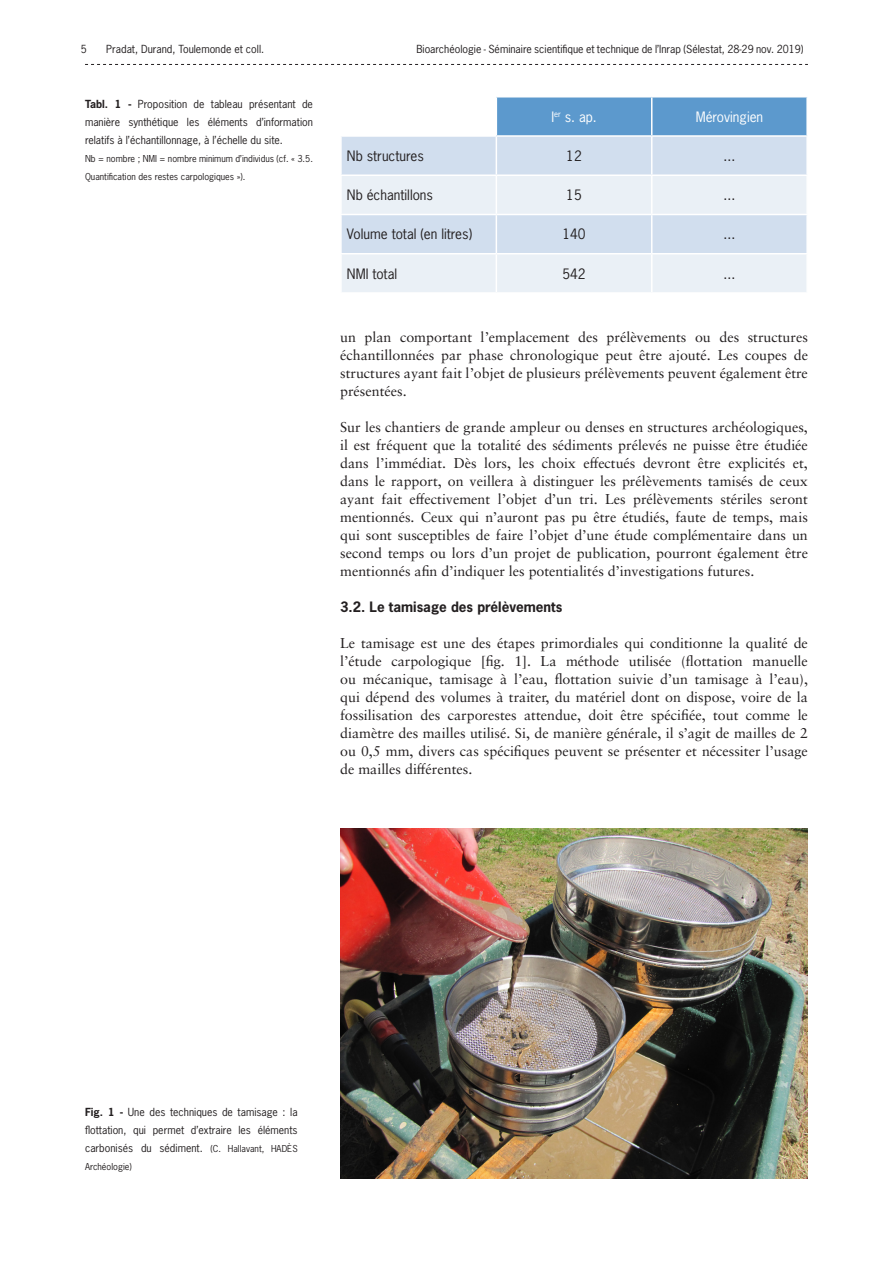
<style>
.page{position:relative;width:893px;height:1263px;background:#fff}
.page>*{position:absolute;margin:0;border:0;box-sizing:border-box;transform-origin:0 0}
.Texte{font:14.25px/18px "Sabon LT Pro";color:#231f20;text-align:justify}
.Titre_collaboration{font:13.5px "News Gothic Std";color:#231f20}
.Titre_2_paragraphe{font:700 13.5px "News Gothic Std";color:#231f20}
.Titre_collaboration-2{font:13.5px "News Gothic Std";color:#fff}
.Titre_légende{font:13.5px "News Gothic Std";color:#fff}
.Légende{font:10.5px/18px "News Gothic Std";color:#231f20;text-align:justify}
.Légende-2{font:9px/18px "News Gothic Std";color:#231f20}
.s1{font-weight:700}
.s2{font-size:9px}
</style>
<div class="page">
<svg style="left:85px;top:64px;width:723px;height:1px"></svg>
<svg style="left:342px;top:98px;width:464px;height:194px;background:#cfdfee"></svg>
<hr style="left:651px;top:97px;width:1px;height:38px;background:#fff">
<hr style="left:496px;top:135px;width:156px;height:2px;background:#fff">
<hr style="left:652px;top:135px;width:156px;height:2px;background:#fff">
<hr style="left:496px;top:97px;width:1px;height:38px;background:#fff">
<hr style="left:340px;top:135px;width:156px;height:2px;background:#fff">
<hr style="left:496px;top:137px;width:1px;height:37px;background:#fff">
<hr style="left:651px;top:137px;width:1px;height:37px;background:#fff">
<hr style="left:340px;top:174px;width:156px;height:2px;background:#fff">
<hr style="left:496px;top:174px;width:156px;height:2px;background:#fff">
<hr style="left:496px;top:176px;width:1px;height:38px;background:#fff">
<hr style="left:652px;top:174px;width:156px;height:2px;background:#fff">
<hr style="left:651px;top:176px;width:1px;height:38px;background:#fff">
<hr style="left:340px;top:214px;width:156px;height:1px;background:#fff">
<hr style="left:496px;top:214px;width:156px;height:1px;background:#fff">
<hr style="left:496px;top:215px;width:1px;height:38px;background:#fff">
<hr style="left:652px;top:214px;width:156px;height:1px;background:#fff">
<hr style="left:651px;top:215px;width:1px;height:38px;background:#fff">
<hr style="left:340px;top:253px;width:156px;height:1px;background:#fff">
<hr style="left:496px;top:253px;width:156px;height:1px;background:#fff">
<hr style="left:496px;top:254px;width:1px;height:38px;background:#fff">
<hr style="left:652px;top:253px;width:156px;height:1px;background:#fff">
<hr style="left:651px;top:254px;width:1px;height:38px;background:#fff">
<img style="left:340px;top:828px;width:468px;height:351px">
<p class="Légende" style="left:81px;top:39px;width:8px">5</p>
<p class="Légende" style="left:106px;top:39px;width:159px">Pradat, Durand, Toulemonde et coll.</p>
<p class="Légende" style="left:416px;top:39px;width:389px">Bioarchéologie - Séminaire scientifique et technique de l’Inrap (Sélestat, 28-29 nov. 2019)</p>
<p class="Légende" style="left:85px;top:95px;width:229px"><span class="s1">Tabl. 1 -</span> Proposition de tableau présentant de manière synthétique les éléments d’information relatifs à l’échantillonnage, à l’échelle du site.</p>
<p class="Légende-2" style="left:85px;top:150px;width:229px">Nb = nombre ; NMI = nombre minimum d’individus (cf. « 3.5.<br>Quantification des restes carpologiques »).</p>
<p class="Titre_légende" style="left:551px;top:108px;width:47px">I<sup>er</sup> s. ap.</p>
<p class="Titre_collaboration-2" style="left:696px;top:108px;width:69px">Mérovingien</p>
<p class="Titre_collaboration" style="left:347px;top:147px;width:79px">Nb structures</p>
<p class="Titre_collaboration" style="left:566px;top:147px;width:17px">12</p>
<p class="Titre_collaboration" style="left:724px;top:147px;width:13px">...</p>
<p class="Titre_collaboration" style="left:347px;top:186px;width:88px">Nb échantillons</p>
<p class="Titre_collaboration" style="left:566px;top:186px;width:17px">15</p>
<p class="Titre_collaboration" style="left:724px;top:186px;width:13px">...</p>
<p class="Titre_collaboration" style="left:347px;top:226px;width:127px">Volume total (en litres)</p>
<p class="Titre_collaboration" style="left:562px;top:226px;width:25px">140</p>
<p class="Titre_collaboration" style="left:724px;top:226px;width:13px">...</p>
<p class="Titre_collaboration" style="left:347px;top:265px;width:52px">NMI total</p>
<p class="Titre_collaboration" style="left:562px;top:265px;width:25px">542</p>
<p class="Titre_collaboration" style="left:724px;top:265px;width:13px">...</p>
<p class="Texte" style="left:340px;top:328px;width:469px">un plan comportant l’emplacement des prélèvements ou des structures échantillonnées par phase chronologique peut être ajouté. Les coupes de structures ayant fait l’objet de plusieurs prélèvements peuvent également être présentées.</p>
<p class="Texte" style="left:340px;top:418px;width:469px">Sur les chantiers de grande ampleur ou denses en structures archéologiques, il est fréquent que la totalité des sédiments prélevés ne puisse être étudiée dans l’immédiat. Dès lors, les choix effectués devront être explicités et, dans le rapport, on veillera à distinguer les prélèvements tamisés de ceux ayant fait effectivement l’objet d’un tri. Les prélèvements stériles seront mentionnés. Ceux qui n’auront pas pu être étudiés, faute de temps, mais qui sont susceptibles de faire l’objet d’une étude complémentaire dans un second temps ou lors d’un projet de publication, pourront également être mentionnés afin d’indiquer les potentialités d’investigations futures.</p>
<p class="Titre_2_paragraphe" style="left:340px;top:598px;width:224px">3.2. Le tamisage des prélèvements</p>
<p class="Texte" style="left:340px;top:634px;width:469px">Le tamisage est une des étapes primordiales qui conditionne la qualité de l’étude carpologique [fig. 1]. La méthode utilisée (flottation manuelle ou mécanique, tamisage à l’eau, flottation suivie d’un tamisage à l’eau), qui dépend des volumes à traiter, du matériel dont on dispose, voire de la fossilisation des carporestes attendue, doit être spécifiée, tout comme le diamètre des mailles utilisé. Si, de manière générale, il s’agit de mailles de 2 ou 0,5 mm, divers cas spécifiques peuvent se présenter et nécessiter l’usage de mailles différentes.</p>
<p class="Légende" style="left:85px;top:1103px;width:214px"><span class="s1">Fig. 1 -</span> Une des techniques de tamisage : la flottation, qui permet d’extraire les éléments carbonisés du sédiment. <span class="s2">(C. Hallavant, HADÈS</span></p>
<p class="Légende-2" style="left:85px;top:1158px;width:48px">Archéologie)</p>
</div>
